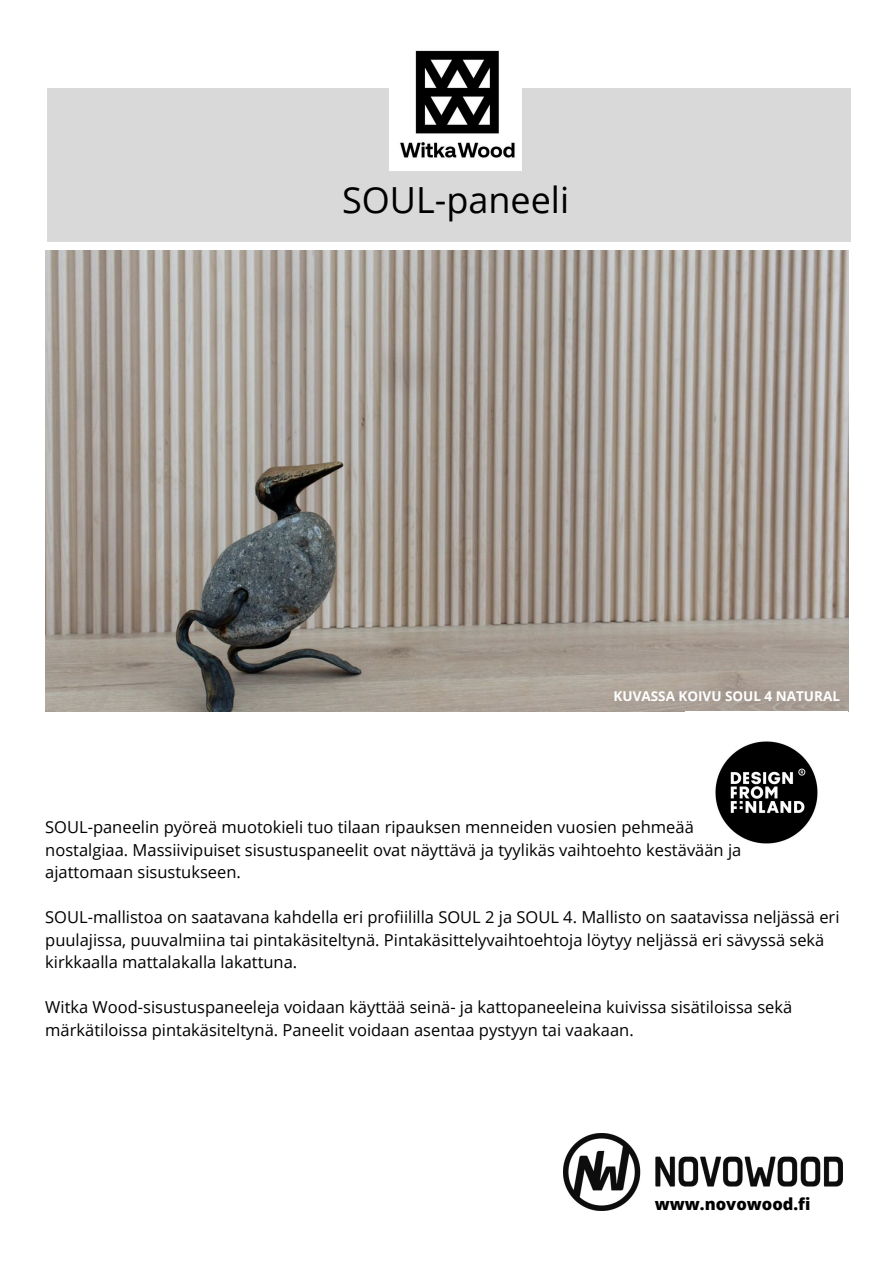
<style>
.page{position:relative;width:894px;height:1264px;background:#fff}
.page>*{position:absolute;margin:0;border:0;box-sizing:border-box;transform-origin:0 0}
.t1{font:36px "Open Sans";color:#000}
.t2{font:16.5px/22.5px "Open Sans";color:#000}
.t3{font:800 16.5px "Open Sans";color:#000}
.t4{font:700 13.5px "Open Sans";color:#fff}
</style>
<div class="page">
<img style="left:45px;top:251px;width:802px;height:460px">
<img style="left:715px;top:741px;width:103px;height:103px">
<img style="left:563px;top:1133px;width:279px;height:77px">
<div style="left:47px;top:88px;width:802px;height:153px;background:#d9d9d9"></div>
<img style="left:389px;top:50px;width:132px;height:120px">
<p class="t1" style="left:342px;top:174px;width:228px">SOUL-paneeli</p>
<h3 class="t4" style="left:613px;top:687px;width:228px">KUVASSA KOIVU SOUL 4 NATURAL</h3>
<p class="t2" style="left:45px;top:815px;width:697px">SOUL-paneelin pyöreä muotokieli tuo tilaan ripauksen menneiden vuosien pehmeää nostalgiaa. Massiivipuiset sisustuspaneelit ovat näyttävä ja tyylikäs vaihtoehto kestävään ja ajattomaan sisustukseen.</p>
<p class="t2" style="left:45px;top:905px;width:795px">SOUL-mallistoa on saatavana kahdella eri profiililla SOUL 2 ja SOUL 4. Mallisto on saatavissa neljässä eri puulajissa, puuvalmiina tai pintakäsiteltynä. Pintakäsittelyvaihtoehtoja löytyy neljässä eri sävyssä sekä kirkkaalla mattalakalla lakattuna.</p>
<p class="t2" style="left:45px;top:995px;width:748px">Witka Wood-sisustuspaneeleja voidaan käyttää seinä- ja kattopaneeleina kuivissa sisätiloissa sekä märkätiloissa pintakäsiteltynä. Paneelit voidaan asentaa pystyyn tai vaakaan.</p>
<h3 class="t3" style="left:654px;top:1192px;width:157px">www.novowood.fi</h3>
</div>
